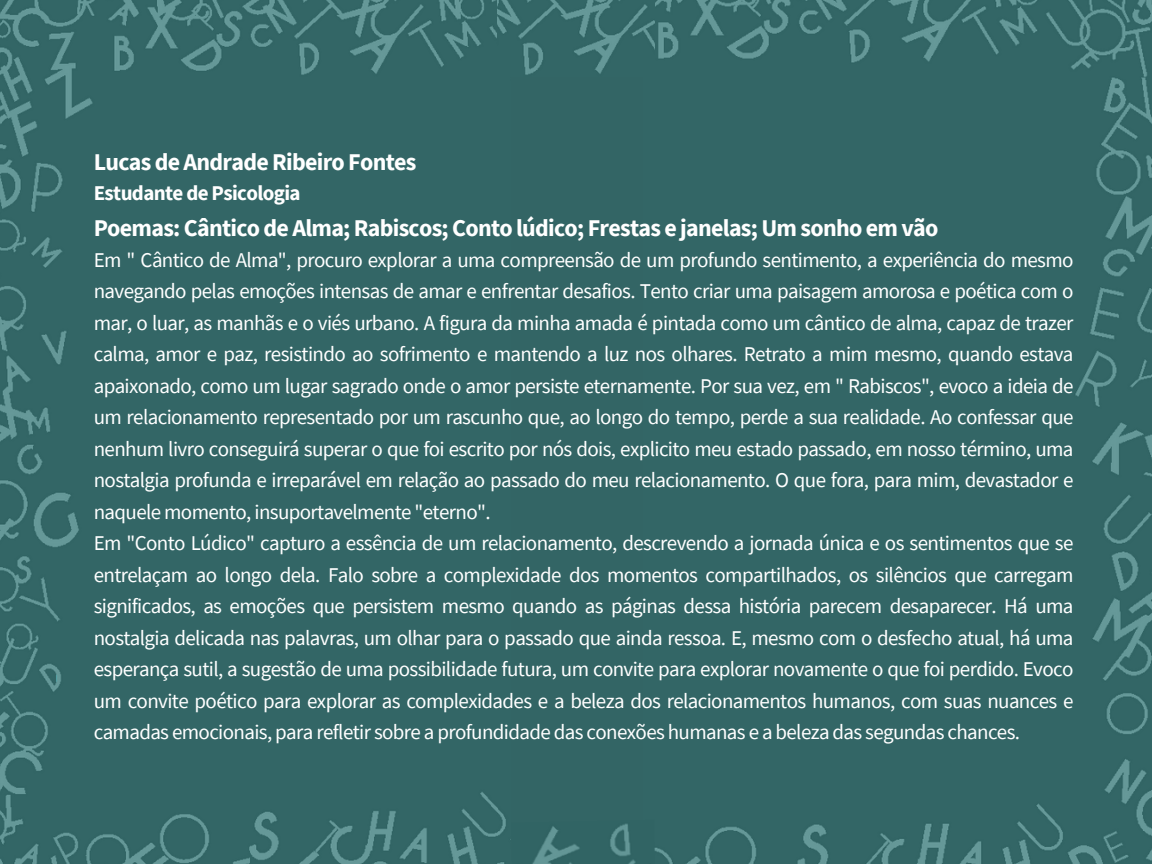
<style>
.page{position:relative;width:1152px;height:864px;background:#336565}
.page>*{position:absolute;margin:0;border:0;box-sizing:border-box;transform-origin:0 0}
.t1{font:700 24px "Source Sans Pro";letter-spacing:-.03em;color:#fff}
.t2{font:21px/31.5px "Source Sans Pro";letter-spacing:-.03em;color:#fff}
.t3{font:700 21px "Source Sans Pro";letter-spacing:-.03em;color:#fff}
</style>
<div class="page">
<img style="left:0;top:0;width:511px;height:864px">
<img style="left:655px;top:0;width:497px;height:864px">
<img style="left:497px;top:0;width:158px;height:77px">
<img style="left:532px;top:820px;width:124px;height:44px">
<h1 class="t1" style="left:94px;top:146px;width:324px">Lucas de Andrade Ribeiro Fontes</h1>
<h1 class="t3" style="left:94px;top:180px;width:208px">Estudante de Psicologia</h1>
<h1 class="t1" style="left:94px;top:213px;width:846px">Poemas: Cântico de Alma; Rabiscos; Conto lúdico; Frestas e janelas; Um sonho em vão</h1>
<h1 class="t2" style="left:94px;top:243px;width:981px">Em " Cântico de Alma", procuro explorar a uma compreensão de um profundo sentimento, a experiência do mesmo navegando pelas emoções intensas de amar e enfrentar desafios. Tento criar uma paisagem amorosa e poética com o mar, o luar, as manhãs e o viés urbano. A figura da minha amada é pintada como um cântico de alma, capaz de trazer calma, amor e paz, resistindo ao sofrimento e mantendo a luz nos olhares. Retrato a mim mesmo, quando estava apaixonado, como um lugar sagrado onde o amor persiste eternamente. Por sua vez, em " Rabiscos", evoco a ideia de um relacionamento representado por um rascunho que, ao longo do tempo, perde a sua realidade. Ao confessar que nenhum livro conseguirá superar o que foi escrito por nós dois, explicito meu estado passado, em nosso término, uma nostalgia profunda e irreparável em relação ao passado do meu relacionamento. O que fora, para mim, devastador e naquele momento, insuportavelmente "eterno".<br>Em "Conto Lúdico" capturo a essência de um relacionamento, descrevendo a jornada única e os sentimentos que se entrelaçam ao longo dela. Falo sobre a complexidade dos momentos compartilhados, os silêncios que carregam significados, as emoções que persistem mesmo quando as páginas dessa história parecem desaparecer. Há uma nostalgia delicada nas palavras, um olhar para o passado que ainda ressoa. E, mesmo com o desfecho atual, há uma esperança sutil, a sugestão de uma possibilidade futura, um convite para explorar novamente o que foi perdido. Evoco um convite poético para explorar as complexidades e a beleza dos relacionamentos humanos, com suas nuances e camadas emocionais, para refletir sobre a profundidade das conexões humanas e a beleza das segundas chances.</h1>
</div>
